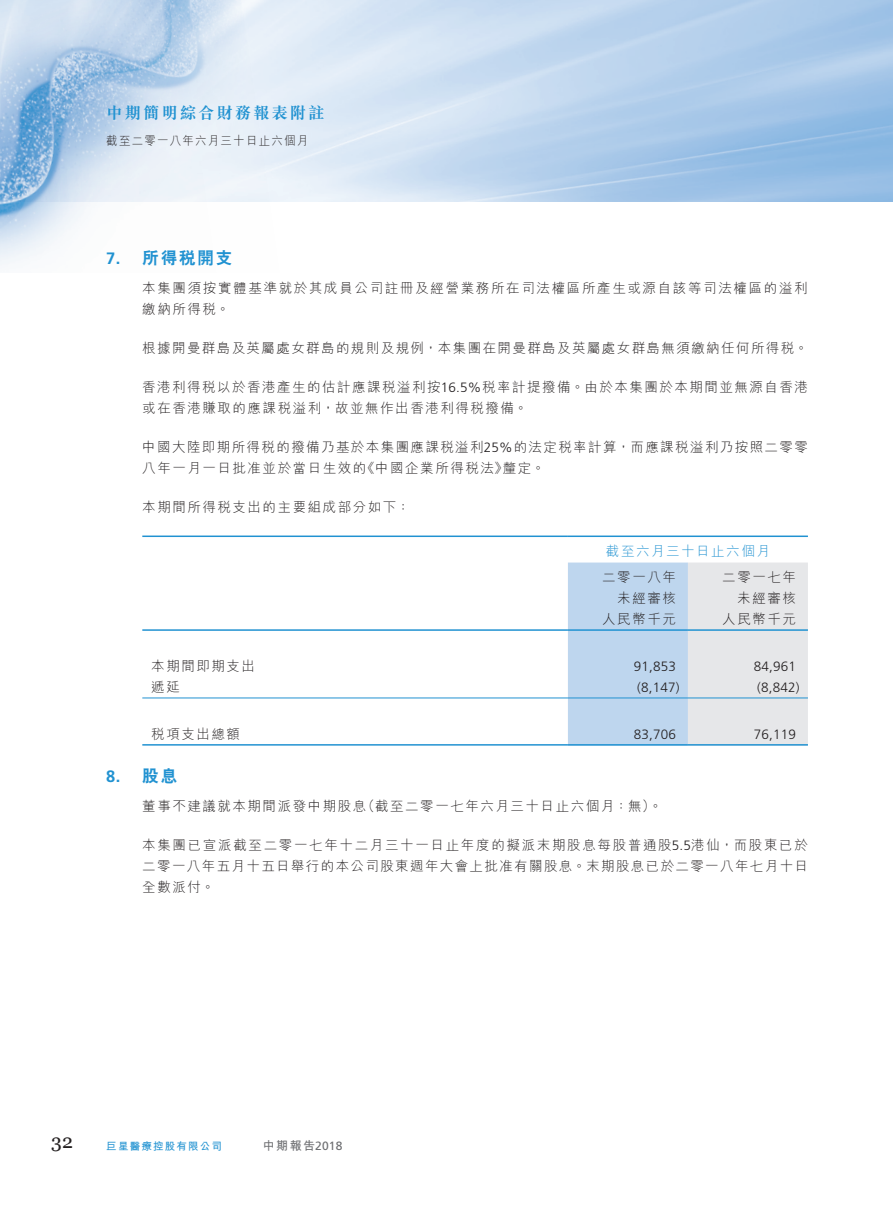
<style>
.page{position:relative;width:893px;height:1212px;background:#fff}
.page>*{position:absolute;margin:0;border:0;box-sizing:border-box;transform-origin:0 0}
.t1{font:19.5px "Georgia";color:#231f20}
.t2{font:700 16.5px "M Sung HK";letter-spacing:.11em;color:#2192d1}
._03_H1{font:800 16.5px "C Hei 2 HK";letter-spacing:.115em;color:#2192d1}
._03_H1-2{font:700 16.5px "Frutiger LT Std";color:#2192d1}
._12___P2{font:300 13.5px/21px "M Hei HK";letter-spacing:.115em;color:#231f20}
._12___P2-2{font:300 13.5px "Frutiger LT Std";letter-spacing:.015em;color:#231f20}
._12___P2-3{font:300 13.5px "M Hei HK";letter-spacing:.115em;color:#2192d1}
.t3{font:300 12px "M Hei HK";letter-spacing:.115em;color:#231f20;scale:.95 1}
.t4{font:700 12px "M Hei HK";color:#6c6d70}
.t5{font:700 10.5px "M Hei HK";letter-spacing:.115em;color:#2192d1}
.s1{font-family:"Frutiger LT Std";font-weight:700}
.s2{font-family:"Frutiger LT Std"}
.s3{font-family:"C Hei 2 HK";font-weight:800}
.s4{font-family:"Frutiger LT Std";font-weight:400}
</style>
<div class="page">
<img style="left:0;top:0;width:283px;height:265px">
<svg style="left:568px;top:562px;width:240px;height:182px;background:#d1deeb"></svg>
<hr style="left:142px;top:535px;width:426px;height:2px;background:#2192d1">
<hr style="left:568px;top:535px;width:240px;height:2px;background:#2192d1">
<hr style="left:142px;top:629px;width:426px;height:2px;background:#2192d1">
<hr style="left:568px;top:629px;width:120px;height:2px;background:#2192d1">
<hr style="left:688px;top:629px;width:120px;height:2px;background:#2192d1">
<hr style="left:142px;top:697px;width:426px;height:1px;background:#2192d1">
<hr style="left:568px;top:697px;width:120px;height:1px;background:#2192d1">
<hr style="left:688px;top:697px;width:120px;height:1px;background:#2192d1">
<hr style="left:142px;top:744px;width:426px;height:2px;background:#2192d1">
<hr style="left:568px;top:744px;width:120px;height:2px;background:#2192d1">
<hr style="left:688px;top:744px;width:120px;height:2px;background:#2192d1">
<p class="t2" style="left:106px;top:101px;width:220px">中期簡明綜合財務報表附註</p>
<p class="t3" style="left:106px;top:132px;width:214px">截至二零一八年六月三十日止六個月</p>
<p class="_03_H1" style="left:106px;top:246px;width:128px"><span class="s1">7.</span> 所得稅開支</p>
<p class="_12___P2" style="left:142px;top:277px;width:667px">本集團須按實體基準就於其成員公司註冊及經營業務所在司法權區所產生或源自該等司法權區的溢利繳納所得稅。</p>
<p class="_12___P2" style="left:142px;top:337px;width:667px">根據開曼群島及英屬處女群島的規則及規例，本集團在開曼群島及英屬處女群島無須繳納任何所得稅。</p>
<p class="_12___P2" style="left:142px;top:376px;width:667px">香港利得稅以於香港產生的估計應課稅溢利按<span class="s2">16.5%</span>稅率計提撥備。由於本集團於本期間並無源自香港或在香港賺取的應課稅溢利，故並無作出香港利得稅撥備。</p>
<p class="_12___P2" style="left:142px;top:436px;width:667px">中國大陸即期所得稅的撥備乃基於本集團應課稅溢利<span class="s2">25%</span>的法定稅率計算，而應課稅溢利乃按照二零零八年一月一日批准並於當日生效的《中國企業所得稅法》釐定。</p>
<p class="_12___P2" style="left:142px;top:496px;width:269px">本期間所得稅支出的主要組成部分如下：</p>
<p class="_12___P2-3" style="left:606px;top:542px;width:165px">截至六月三十日止六個月</p>
<p class="_12___P2" style="left:602px;top:566px;width:75px">二零一八年</p>
<p class="_12___P2" style="left:722px;top:566px;width:75px">二零一七年</p>
<p class="_12___P2" style="left:617px;top:587px;width:60px">未經審核</p>
<p class="_12___P2" style="left:737px;top:587px;width:60px">未經審核</p>
<p class="_12___P2" style="left:602px;top:608px;width:75px">人民幣千元</p>
<p class="_12___P2" style="left:722px;top:608px;width:75px">人民幣千元</p>
<p class="_12___P2" style="left:151px;top:655px;width:105px">本期間即期支出</p>
<p class="_12___P2-2" style="left:634px;top:659px;width:44px">91,853</p>
<p class="_12___P2-2" style="left:754px;top:659px;width:44px">84,961</p>
<p class="_12___P2" style="left:151px;top:676px;width:30px">遞延</p>
<p class="_12___P2-2" style="left:637px;top:680px;width:44px">(8,147)</p>
<p class="_12___P2-2" style="left:757px;top:680px;width:44px">(8,842)</p>
<p class="_12___P2" style="left:151px;top:723px;width:90px">稅項支出總額</p>
<p class="_12___P2-2" style="left:634px;top:726px;width:44px">83,706</p>
<p class="_12___P2-2" style="left:754px;top:726px;width:44px">76,119</p>
<p class="_03_H1-2" style="left:106px;top:766px;width:72px">8. <span class="s3">股息</span></p>
<p class="_12___P2" style="left:142px;top:795px;width:521px">董事不建議就本期間派發中期股息（截至二零一七年六月三十日止六個月：無）。</p>
<p class="_12___P2" style="left:142px;top:834px;width:667px;text-align:justify">本集團已宣派截至二零一七年十二月三十一日止年度的擬派末期股息每股普通股<span class="s2">5.5</span>港仙，而股東已於二零一八年五月十五日舉行的本公司股東週年大會上批准有關股息。末期股息已於二零一八年七月十日全數派付。</p>
<h1 class="t1" style="left:51px;top:1130px;width:23px">32</h1>
<p class="t5" style="left:106px;top:1138px;width:117px">巨星醫療控股有限公司</p>
<p class="t4" style="left:263px;top:1136px;width:81px">中期報告<span class="s4">2018</span></p>
</div>
